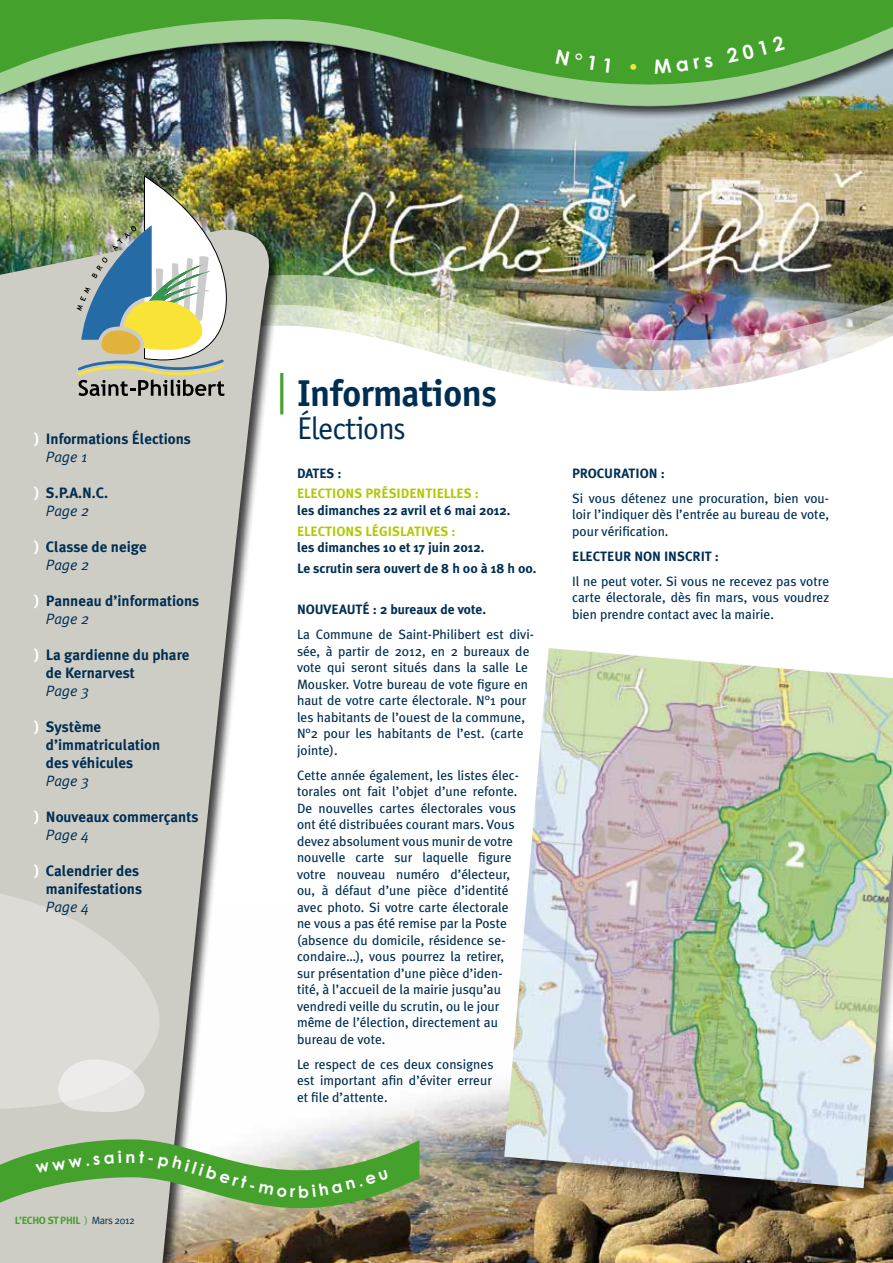
<style>
.page{position:relative;width:893px;height:1263px;background:#fff}
.page>*{position:absolute;margin:0;border:0;box-sizing:border-box;transform-origin:0 0}
.t1{font:700 37.5px "Officina Sans";letter-spacing:-.02em;color:#002e52}
.t2{font:31.5px "Officina Sans";letter-spacing:-.02em;color:#002e52}
.t3{font:700 16.5px "Century Gothic";color:#fff}
.t4{font:700 15px/18px "Meta Plus";color:#002e52}
.t5{font:italic 15px "Meta Plus Normal";color:#002e52}
.t6{font:13.5px/16.5px "Meta Plus";color:#002e52;text-align:justify}
.t7{font:700 13.5px/20.7px "Meta Plus";color:#002e52}
.t8{font:700 13.5px "Meta Plus";letter-spacing:.19em;color:#b1c800}
.t9{font:10.5px "Meta Plus Bold Caps";letter-spacing:-.03em;color:#44a12b}
.s1{color:#fff}
.s2{font-family:"Meta Plus Normal"}
.s3{font-family:"Meta Plus Normal";color:#002e52}
.s4{font-family:"Century Gothic";font-weight:400;font-size:45px;color:#44a12b}
</style>
<div class="page">
<img style="left:283px;top:1090px;width:610px;height:173px">
<img style="left:0;top:186px;width:893px;height:89px">
<img style="left:0;top:0;width:893px;height:186px">
<svg style="left:0;top:19px;width:893px;height:89px;background:#5e8c5a"></svg>
<img style="left:283px;top:275px;width:610px;height:30px">
<img style="left:283px;top:305px;width:610px;height:21px">
<img style="left:299px;top:326px;width:594px;height:65px">
<svg style="left:0;top:224px;width:280px;height:1039px;fill:#cecdc5"></svg>
<svg style="left:0;top:884px;width:161px;height:229px;background:#d9d8d3"></svg>
<img style="left:77px;top:176px;width:150px;height:220px">
<div style="left:502px;top:646px;width:391px;height:556px;background:#000;opacity:.5"></div>
<img style="left:504px;top:648px;width:389px;height:540px">
<svg style="left:556px;top:50px;width:39px;height:20px"></svg>
<svg style="left:603px;top:58px;width:7px;height:14px"></svg>
<svg style="left:630px;top:64px;width:6px;height:6px"></svg>
<svg style="left:654px;top:55px;width:59px;height:19px"></svg>
<div style="left:726px;top:35px;width:59px;height:28px;background:#44a12b"></div>
<svg style="left:0;top:1139px;width:419px;height:107px;background:#8eaa78"></svg>
<p class="t4" style="left:34px;top:430px;width:158px"><span class="s1">)</span> Informations Élections</p>
<p class="t5" style="left:46px;top:448px;width:43px">Page 1</p>
<p class="t4" style="left:34px;top:484px;width:76px"><span class="s1">)</span> S.P.A.N.C.</p>
<p class="t5" style="left:46px;top:502px;width:45px">Page 2</p>
<p class="t4" style="left:34px;top:538px;width:114px"><span class="s1">)</span> Classe de neige</p>
<p class="t5" style="left:46px;top:556px;width:45px">Page 2</p>
<p class="t4" style="left:34px;top:592px;width:167px"><span class="s1">)</span> Panneau d’informations</p>
<p class="t5" style="left:46px;top:610px;width:45px">Page 2</p>
<p class="t4" style="left:46px;top:646px;width:145px;text-indent:-12px"><span class="s1">)</span> La gardienne du phare de Kernarvest</p>
<p class="t5" style="left:46px;top:682px;width:45px">Page 3</p>
<p class="t4" style="left:46px;top:718px;width:116px;text-indent:-12px"><span class="s1">)</span> Système d’immatriculation des véhicules</p>
<p class="t5" style="left:46px;top:772px;width:45px">Page 3</p>
<p class="t4" style="left:34px;top:808px;width:166px"><span class="s1">)</span> Nouveaux commerçants</p>
<p class="t5" style="left:46px;top:826px;width:45px">Page 4</p>
<p class="t4" style="left:34px;top:862px;width:110px;text-align:right"><span class="s1">)</span> Calendrier des manifestations</p>
<p class="t5" style="left:46px;top:898px;width:45px">Page 4</p>
<p class="t3" style="left:126px;top:1146px;width:12px">n</p>
<p class="t9" style="left:15px;top:1214px;width:121px">L’ECHO ST PHIL <span class="s2">)</span> <span class="s3">Mars 2012</span></p>
<h1 class="t1" style="left:267px;top:370px;width:232px"><span class="s4">|</span>Informations</h1>
<h2 class="t2" style="left:297px;top:410px;width:110px">Élections</h2>
<p class="t7" style="left:297px;top:463px;width:46px">Dat es :</p>
<p class="t8" style="left:297px;top:486px;width:92px">Elections présid</p>
<p class="t8" style="left:409px;top:486px;width:71px">entielles :</p>
<p class="t7" style="left:297px;top:500px;width:215px">les dimanches 22 avril et 6 mai 2012.</p>
<p class="t8" style="left:297px;top:523px;width:99px">Elections législa</p>
<p class="t8" style="left:414px;top:523px;width:43px">tives :</p>
<p class="t7" style="left:297px;top:537px;width:241px">les dimanches 10 et 17 juin 2012.<br>Le scrutin sera ouvert de 8 h 00 à 18 h 00.</p>
<p class="t7" style="left:297px;top:599px;width:190px">Nouveauté : 2 bureaux de vote.</p>
<p class="t6" style="left:297px;top:626px;width:239px;text-align:left">La Commune de Saint-Philibert est divi&shy;sée, à partir de 2012, en 2 bureaux de vote qui seront situés dans la salle Le Mousker. Votre bureau de vote figure en haut de votre carte électorale. N°1 pour les habitants de l’ouest de la commune, N°2 pour les habitants de l’est. (carte jointe).</p>
<p class="t6" style="left:297px;top:767px;width:223px;text-align:left">Cette année également, les listes élec&shy;torales ont fait l’objet d’une refonte.<br>De nouvelles cartes électorales vous ont été distribuées courant mars. Vous devez absolument vous munir de votre nouvelle carte sur laquelle figure votre nouveau numéro d’électeur, ou, à défaut d’une pièce d’identité avec photo. Si votre carte électorale ne vous a pas été remise par la Poste (absence du domicile, résidence se&shy;condaire…), vous pourrez la retirer, sur présentation d’une pièce d’iden&shy;tité, à l’accueil de la mairie jusqu’au vendredi veille du scrutin, ou le jour même de l’élection, directement au bureau de vote.</p>
<p class="t6" style="left:297px;top:1056px;width:198px">Le respect de ces deux consignes est important afin d’éviter erreur et file d’attente.</p>
<p class="t7" style="left:572px;top:463px;width:94px">Procurati on :</p>
<p class="t6" style="left:572px;top:490px;width:259px">Si vous détenez une procuration, bien vou&shy;loir l’indiquer dès l’entrée au bureau de vote, pour vérification.</p>
<p class="t7" style="left:572px;top:546px;width:100px">Electeur non insc</p>
<p class="t7" style="left:692px;top:546px;width:28px">rit :</p>
<p class="t6" style="left:572px;top:573px;width:259px">Il ne peut voter. Si vous ne recevez pas votre carte électorale, dès fin mars, vous voudrez bien prendre contact avec la mairie.</p>
</div>
